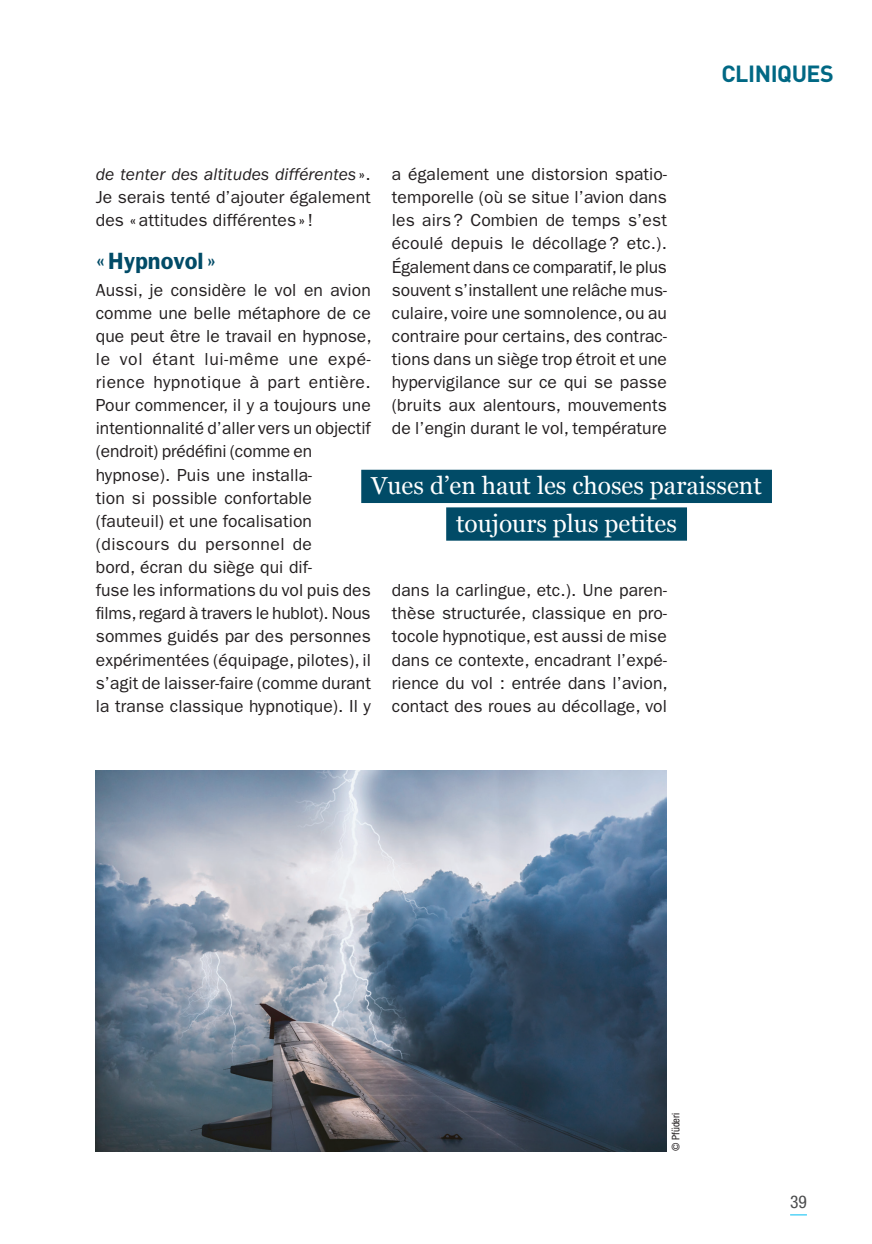
<style>
.page{position:relative;width:872px;height:1244px;background:#fff}
.page>*{position:absolute;margin:0;border:0;box-sizing:border-box;transform-origin:0 0}
.t1{font:24.5px/37.6px "Georgia";color:#fff;text-align:center}
.t2{font:600 23.62px "Franklin Gothic";color:#014b67}
.t3{font:700 23.1px "DIN";color:#006884}
.t4{font:17.5px/23.1px "Franklin Gothic";letter-spacing:.005em;color:#231f20;text-align:justify}
.t5{font:condensed 17.5px "Helvetica Neue LT Std";color:#4b4c4d}
.t6{font:condensed 10.5px "Helvetica Neue LT Std";color:#231f20}
.s1{font-style:italic}
</style>
<div class="page">
<svg style="left:790px;top:1214px;width:16px;height:1px"></svg>
<div style="left:361px;top:469px;width:410px;height:34px;background:#014b67"></div>
<div style="left:446px;top:507px;width:240px;height:33px;background:#014b67"></div>
<img style="left:96px;top:770px;width:570px;height:380px">
<h3 class="t3" style="left:721px;top:59px;width:27px">CLINIQUES</h3>
<p class="t4" style="left:96px;top:163px;width:276px"><span class="s1">de tenter des altitudes différentes</span> ».<br>Je serais tenté d’ajouter également des « attitudes différentes » !</p>
<h2 class="t2" style="left:96px;top:247px;width:122px">«Hypnovol »</h2>
<p class="t4" style="left:96px;top:278px;width:277px;text-align:left">Aussi, je considère le vol en avion comme une belle métaphore de ce que peut être le travail en hypnose, le vol étant lui-même une expé&shy;rience hypnotique à part entière.<br>Pour commencer, il y a toujours une intentionnalité d’aller vers un objectif (endroit) prédéfini (comme en hypnose). Puis une installa-<br>tion si possible confortable (fauteuil) et une focalisation (discours du personnel de<br>bord, écran du siège qui dif-<br>fuse les informations du vol puis des films, regard à travers le hublot). Nous sommes guidés par des personnes expérimentées (équipage, pilotes), il s’agit de laisser-faire (comme durant la transe classique hypnotique). Il y</p>
<p class="t4" style="left:391px;top:163px;width:276px">a également une distorsion spatio&shy;temporelle (où se situe l’avion dans les airs ? Combien de temps s’est écoulé depuis le décollage ? etc.).<br>Également dans ce comparatif, le plus souvent s’installent une relâche mus&shy;culaire, voire une somnolence, ou au contraire pour certains, des contrac&shy;tions dans un siège trop étroit et une hypervigilance sur ce qui se passe (bruits aux alentours, mouvements de l’engin durant le vol, température</p>
<h1 class="t1" style="left:371px;top:465px;width:392px">Vues d’en haut les choses paraissent toujours plus petites</h1>
<p class="t4" style="left:391px;top:578px;width:277px">dans la carlingue, etc.). Une paren&shy;thèse structurée, classique en pro&shy;tocole hypnotique, est aussi de mise dans ce contexte, encadrant l’expé&shy;rience du vol : entrée dans l’avion, contact des roues au décollage, vol</p>
<p class="t6" style="left:669px;top:1150px;width:40px;rotate:-90deg">© Pfüderi</p>
<p class="t5" style="left:789px;top:1191px;width:18px">39</p>
</div>
